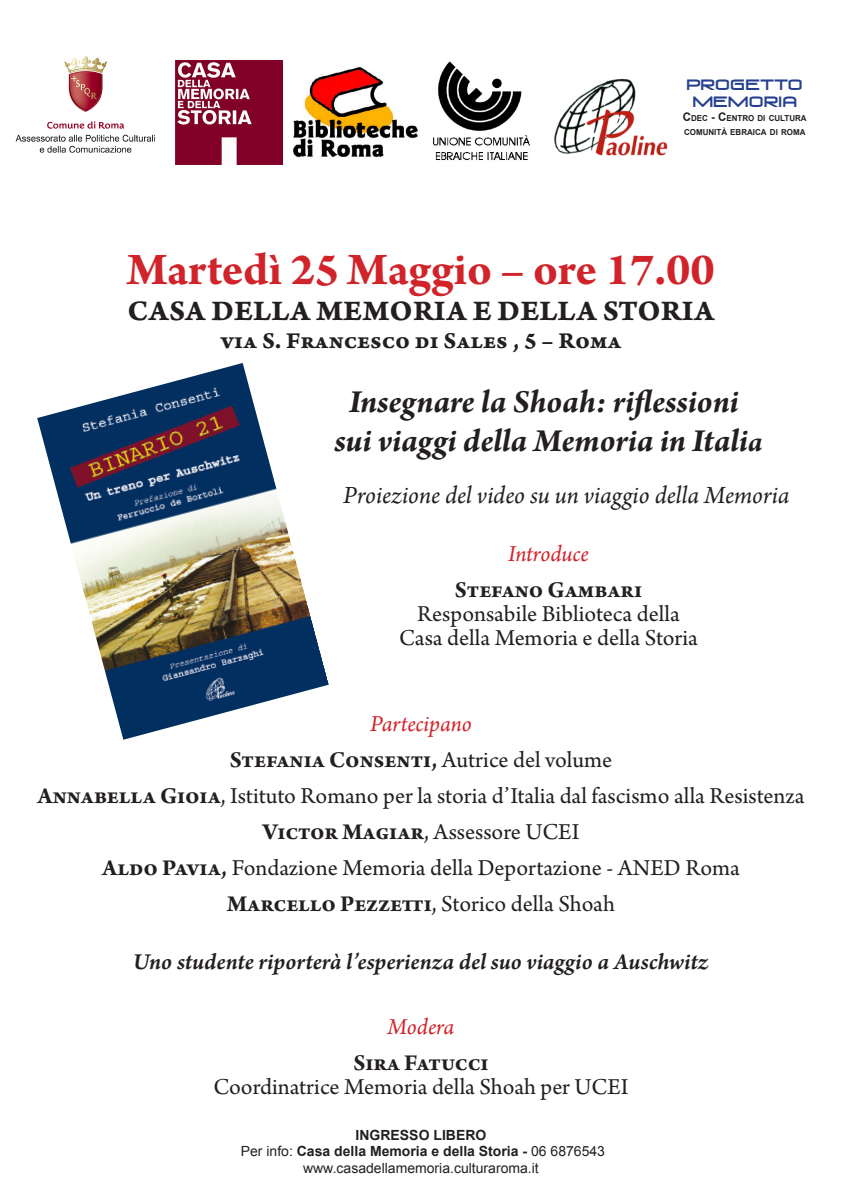
<style>
.page{position:relative;width:842px;height:1191px;background:#fff}
.page>*{position:absolute;margin:0;border:0;box-sizing:border-box;transform-origin:0 0}
.Normale{font:700 48px "Arno Pro";color:#d1232a}
.Normale-2{font:italic 700 34px "Arno Pro";letter-spacing:-.005em;color:#231f20}
.Normale-3{font:30px "Arno Pro Bold Caption";letter-spacing:.005em;color:#231f20}
.Normale-4{font:italic 26px "Arno Pro";letter-spacing:-.005em;color:#231f20}
.Normale-5{font:24px/24px "Arno Pro";color:#231f20;text-align:center}
.Normale-6{font:24px "Arno Pro Smbd Italic Sm Text";color:#231f20}
.Normale-7{font:700 24px "Arno Pro";color:#231f20}
.Normale-8{font:24px "Arno Pro Bold Caption";color:#231f20}
.Normale-9{font:italic 24px "Arno Pro";letter-spacing:-.005em;color:#d1232a}
.t1{font:14.3px "Venus Rising";color:#253f8e}
.Normale-10{font:700 14px "Arial";color:#231f20}
.Normale-11{font:14px "Arial";color:#231f20}
.t2{font:700 8.2px "Arial";color:#231f20}
.s1{font-size:11.8px}
.s2{font-size:30px}
.s3{font-weight:700}
.s4{font-weight:400}
</style>
<div class="page">
<img style="left:37px;top:363px;width:292px;height:376px">
<img style="left:293px;top:67px;width:125px;height:90px">
<img style="left:176px;top:60px;width:106px;height:105px">
<img style="left:15px;top:56px;width:140px;height:97px">
<img style="left:554px;top:78px;width:114px;height:78px">
<img style="left:433px;top:61px;width:98px;height:100px">
<p class="t1" style="left:687px;top:77px;width:117px">PROGETTO</p>
<p class="t1" style="left:692px;top:94px;width:106px">MEMORIA</p>
<p class="t2" style="left:683px;top:113px;width:125px"><span class="s1">C</span>DEC <span class="s1">- C</span>ENTRO DI CULTURA</p>
<p class="t2" style="left:684px;top:127px;width:123px">COMUNITÀ EBRAICA DI ROMA</p>
<p class="Normale" style="left:127px;top:241px;width:589px">Martedì 25 Maggio – ore 17.00</p>
<p class="Normale-3" style="left:128px;top:292px;width:588px">CASA DELLA MEMORIA E DELLA STORIA</p>
<p class="Normale-8" style="left:220px;top:327px;width:403px">via S. Francesco di Sales , 5 – Roma</p>
<p class="Normale-2" style="left:349px;top:382px;width:391px">Insegnare la Shoah: riflessioni</p>
<p class="Normale-2" style="left:335px;top:421px;width:429px">sui viaggi della Memoria in Itali<span class="s2">a</span></p>
<p class="Normale-4" style="left:343px;top:480px;width:448px">Proiezione del video su un viaggio della Memoria</p>
<p class="Normale-9" style="left:508px;top:540px;width:82px">Introduce</p>
<p class="Normale-5" style="left:399px;top:579px;width:300px"><span class="s3">Stefano Gambari<br></span>Responsabile Biblioteca della<br>Casa della Memoria e della Storia</p>
<p class="Normale-9" style="left:370px;top:710px;width:103px">Partecipano</p>
<p class="Normale-7" style="left:230px;top:746px;width:384px">Stefania Consenti, <span class="s4">Autrice del volume</span></p>
<p class="Normale-5" style="left:37px;top:785px;width:768px"><span class="s3">Annabella Gioia</span>, Istituto Romano per la storia d’Italia dal fascismo alla Resistenza</p>
<p class="Normale-5" style="left:263px;top:821px;width:318px"><span class="s3">Victor Magiar</span>, Assessore UCEI</p>
<p class="Normale-5" style="left:102px;top:857px;width:639px"><span class="s3">Aldo Pavia,</span> Fondazione Memoria della Deportazione - ANED Roma</p>
<p class="Normale-5" style="left:227px;top:893px;width:389px"><span class="s3">Marcello Pezzetti</span>, Storico della Shoah</p>
<p class="Normale-6" style="left:133px;top:947px;width:577px">Uno studente riporterà l’esperienza del suo viaggio a Auschwitz</p>
<p class="Normale-9" style="left:388px;top:1013px;width:68px">Modera</p>
<p class="Normale-5" style="left:213px;top:1052px;width:417px"><span class="s3">Sira Fatucci<br></span>Coordinatrice Memoria della Shoah per UCEI</p>
<p class="Normale-10" style="left:356px;top:1125px;width:132px">INGRESSO LIBERO</p>
<p class="Normale-10" style="left:241px;top:1142px;width:366px"><span class="s4">Per info:</span> Casa della Memoria e della Storia - <span class="s4">06 6876543</span></p>
<p class="Normale-11" style="left:303px;top:1159px;width:237px">www.casadellamemoria.culturaroma.it</p>
</div>
